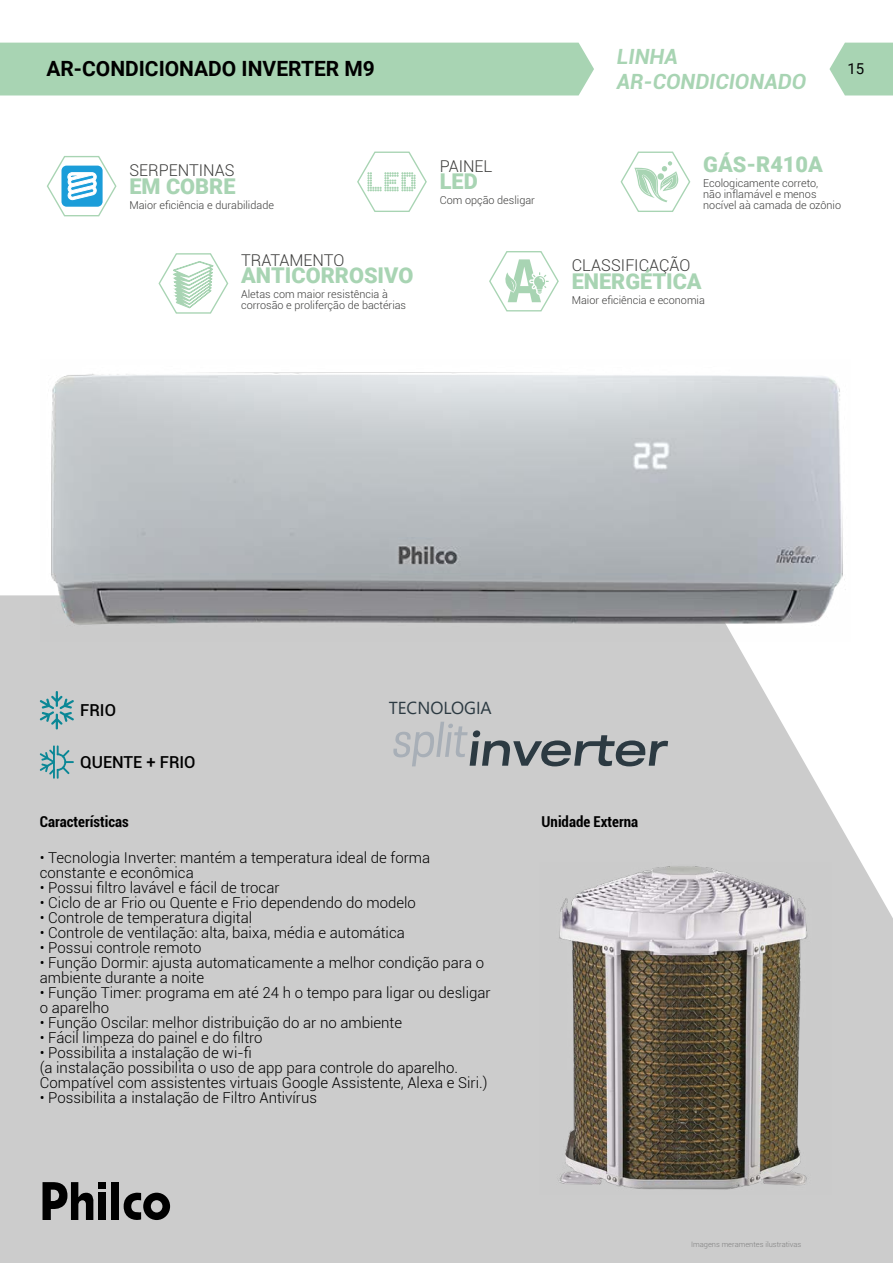
<style>
.page{position:relative;width:893px;height:1263px;background:#fff}
.page>*{position:absolute;margin:0;border:0;box-sizing:border-box;transform-origin:0 0}
.t1{font:900 21.75px "Roboto";color:#a8d4b3}
.t2{font:700 21px "Roboto";color:#000}
.t3{font:italic 700 21px/25.2px "Roboto";color:#a8d4b3}
.t4{font:17.4px "Segoe UI";color:#2c3a42}
.t5{font:500 16.5px "Roboto";color:#000}
.t6{font:300 16.35px "Roboto";color:#3c3c3b}
.t7{font:300 15px/15px "Roboto";color:#000}
.t8{font:700 condensed 15px "Roboto";color:#000}
.t9{font:15px "Roboto";color:#020203}
.t10{font:300 10.8px/10.8px "Roboto";color:#3c3c3b}
.t11{font:300 7.5px "Roboto";color:#808080}
</style>
<div class="page">
<div style="left:0;top:595px;width:893px;height:668px;background:#ccc"></div>
<svg style="left:829px;top:43px;width:64px;height:52px;background:#b2d9bc"></svg>
<div style="left:99px;top:1193px;width:7px;height:27px;background:#000"></div>
<div style="left:99px;top:1182px;width:7px;height:7px;background:#000"></div>
<div style="left:112px;top:1182px;width:7px;height:38px;background:#000"></div>
<svg style="left:43px;top:1182px;width:51px;height:38px;background:#565656"></svg>
<svg style="left:124px;top:1193px;width:46px;height:27px"></svg>
<div style="left:0;top:43px;width:594px;height:52px;background:#a8d4b3"></div>
<svg style="left:40px;top:691px;width:34px;height:38px"></svg>
<svg style="left:40px;top:745px;width:34px;height:34px"></svg>
<svg style="left:393px;top:722px;width:275px;height:44px;background:#a9adaf"></svg>
<svg style="left:489px;top:251px;width:70px;height:61px"></svg>
<svg style="left:357px;top:151px;width:70px;height:61px"></svg>
<svg style="left:158px;top:253px;width:71px;height:61px"></svg>
<svg style="left:620px;top:151px;width:71px;height:61px"></svg>
<svg style="left:47px;top:156px;width:70px;height:61px"></svg>
<img style="left:540px;top:862px;width:291px;height:333px">
<img style="left:41px;top:372px;width:810px;height:270px">
<h2 class="t2" style="left:46px;top:54px;width:330px">AR-CONDICIONADO INVERTER M9</h2>
<p class="t6" style="left:129px;top:159px;width:107px">SERPENTINAS</p>
<h1 class="t1" style="left:129px;top:171px;width:108px">EM COBRE</h1>
<p class="t10" style="left:129px;top:199px;width:146px">Maior eficiência e durabilidade</p>
<p class="t6" style="left:241px;top:248px;width:105px">TRATAMENTO</p>
<h1 class="t1" style="left:241px;top:260px;width:174px">ANTICORROSIVO</h1>
<p class="t10" style="left:241px;top:289px;width:166px">Aletas com maior resistência à corrosão e proliferção de bactérias</p>
<p class="t6" style="left:440px;top:154px;width:54px">PAINEL</p>
<h1 class="t1" style="left:440px;top:166px;width:39px">LED</h1>
<p class="t10" style="left:440px;top:195px;width:97px">Com opção desligar</p>
<h2 class="t3" style="left:617px;top:43px;width:191px">LINHA<br>AR-CONDICIONADO</h2>
<p class="t9" style="left:847px;top:58px;width:18px">15</p>
<h1 class="t1" style="left:703px;top:149px;width:121px">GÁS-R410A</h1>
<p class="t10" style="left:703px;top:177px;width:139px">Ecologicamente correto,<br>não inflamável e menos nocível aà camada de ozônio</p>
<p class="t6" style="left:572px;top:254px;width:120px">CLASSIFICAÇÃO</p>
<h1 class="t1" style="left:572px;top:266px;width:131px">ENERGÉTICA</h1>
<p class="t10" style="left:572px;top:294px;width:135px">Maior eficiência e economia</p>
<p class="t5" style="left:80px;top:698px;width:37px">FRIO</p>
<p class="t5" style="left:80px;top:750px;width:117px">QUENTE + FRIO</p>
<p class="t4" style="left:389px;top:692px;width:105px">TECNOLOGIA</p>
<p class="t8" style="left:40px;top:811px;width:90px">Características</p>
<p class="t8" style="left:542px;top:811px;width:98px">Unidade Externa</p>
<p class="t7" style="left:40px;top:849px;width:392px">• Tecnologia Inverter: mantém a temperatura ideal de forma constante e econômica</p>
<p class="t7" style="left:40px;top:879px;width:241px">• Possui filtro lavável e fácil de trocar</p>
<p class="t7" style="left:40px;top:894px;width:378px">• Ciclo de ar Frio ou Quente e Frio dependendo do modelo</p>
<p class="t7" style="left:40px;top:909px;width:214px">• Controle de temperatura digital</p>
<p class="t7" style="left:40px;top:924px;width:366px">• Controle de ventilação: alta, baixa, média e automática</p>
<p class="t7" style="left:40px;top:939px;width:163px">• Possui controle remoto</p>
<p class="t7" style="left:40px;top:954px;width:446px">• Função Dormir: ajusta automaticamente a melhor condição para o ambiente durante a noite</p>
<p class="t7" style="left:40px;top:984px;width:452px">• Função Timer: programa em até 24 h o tempo para ligar ou desligar o aparelho</p>
<p class="t7" style="left:40px;top:1014px;width:364px">• Função Oscilar: melhor distribuição do ar no ambiente</p>
<p class="t7" style="left:40px;top:1029px;width:224px">• Fácil limpeza do painel e do filtro</p>
<p class="t7" style="left:40px;top:1044px;width:449px">• Possibilita a instalação de wi-fi<br>(a instalação possibilita o uso de app para controle do aparelho.<br>Compatível com assistentes virtuais Google Assistente, Alexa e Siri.)</p>
<p class="t7" style="left:40px;top:1089px;width:279px">• Possibilita a instalação de Filtro Antivírus</p>
<p class="t11" style="left:691px;top:1239px;width:112px">Imagens meramentes ilustrativas</p>
</div>
